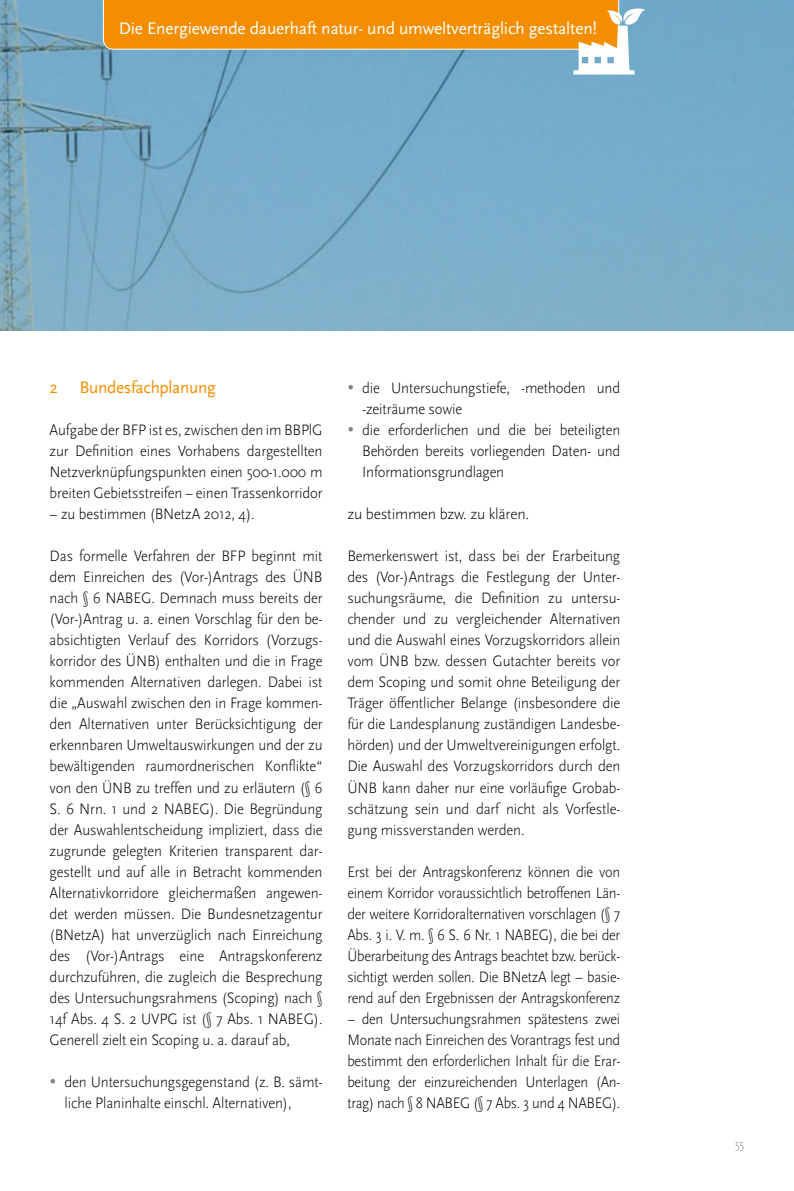
<style>
.page{position:relative;width:794px;height:1191px;background:#fff}
.page>*{position:absolute;margin:0;border:0;box-sizing:border-box;transform-origin:0 0}
.t1{font:17.5px "Scala Sans Pro";letter-spacing:-.01em;color:#fff}
.t2{font:17.5px "Scala Sans Pro";letter-spacing:-.02em;color:#f38e00}
.t3{font:300 15.75px/21px "Scala Sans Pro";letter-spacing:-.01em;color:#000;text-align:justify;scale:.95 1}
.t4{font:300 15.75px/21px "Scala Sans Pro";letter-spacing:-.01em;color:#000;text-align:justify;scale:.93 1}
.t5{font:300 15.75px "Scala Sans Pro";letter-spacing:-.01em;color:#000}
.t6{font:300 12.25px "Scala Sans Pro";color:#818383}
.s1{color:#818383}
</style>
<div class="page">
<img style="left:0;top:0;width:794px;height:330px">
<svg style="left:102px;top:0;width:543px;height:75px;background:#c89d51"></svg>
<p class="t1" style="left:119px;top:21px;width:480px">Die Energiewende dauerhaft natur- und umweltverträglich gestalten!</p>
<p class="t2" style="left:50px;top:381px;width:168px">2 Bundesfachplanung</p>
<p class="t3" style="left:50px;top:421px;width:289px">Aufgabe der BFP ist es, zwischen den im BBPlG zur Definition eines Vorhabens dargestellten Netzverknüpfungspunkten einen 500-1.000 m breiten Gebietsstreifen – einen Trassenkorridor</p>
<p class="t3" style="left:50px;top:505px;width:217px">– zu bestimmen (BNetzA 2012, 4).</p>
<p class="t3" style="left:50px;top:547px;width:289px">Das formelle Verfahren der BFP beginnt mit dem Einreichen des (Vor-)Antrags des ÜNB nach § 6 NABEG. Demnach muss bereits der (Vor-)Antrag u. a. einen Vorschlag für den be&shy;absichtigten Verlauf des Korridors (Vorzugs&shy;korridor des ÜNB) enthalten und die in Frage kommenden Alternativen darlegen. Dabei ist die „Auswahl zwischen den in Frage kommen&shy;den Alternativen unter Berücksichtigung der erkennbaren Umweltauswirkungen und der zu bewältigenden raumordnerischen Konflikte“ von den ÜNB zu treffen und zu erläutern (§ 6<br>S. 6 Nrn. 1 und 2 NABEG). Die Begründung der Auswahlentscheidung impliziert, dass die zugrunde gelegten Kriterien transparent dar&shy;gestellt und auf alle in Betracht kommenden Alternativkorridore gleichermaßen angewen&shy;det werden müssen. Die Bundesnetzagentur (BNetzA) hat unverzüglich nach Einreichung des (Vor-)Antrags eine Antragskonferenz durchzuführen, die zugleich die Besprechung des Untersuchungsrahmens (Scoping) nach § 14f Abs. 4 S. 2 UVPG ist (§ 7 Abs. 1 NABEG).<br>Generell zielt ein Scoping u. a. darauf ab,</p>
<p class="t3" style="left:64px;top:1072px;width:273px;text-indent:-15px"><span class="s1">•</span> den Untersuchungsgegenstand (z. B. sämt&shy;liche Planinhalte einschl. Alternativen),</p>
<p class="t3" style="left:362px;top:379px;width:273px;text-indent:-15px"><span class="s1">•</span> die Untersuchungstiefe, -methoden und -zeiträume sowie</p>
<p class="t3" style="left:362px;top:421px;width:273px;text-indent:-15px"><span class="s1">•</span> die erforderlichen und die bei beteiligten Behörden bereits vorliegenden Daten- und Informationsgrundlagen</p>
<p class="t5" style="left:347px;top:508px;width:183px">zu bestimmen bzw. zu klären.</p>
<p class="t3" style="left:347px;top:547px;width:289px">Bemerkenswert ist, dass bei der Erarbeitung des (Vor-)Antrags die Festlegung der Unter&shy;suchungsräume, die Definition zu untersu&shy;chender und zu vergleichender Alternativen und die Auswahl eines Vorzugskorridors allein vom ÜNB bzw. dessen Gutachter bereits vor dem Scoping und somit ohne Beteiligung der Träger öffentlicher Belange (insbesondere die für die Landesplanung zuständigen Landesbe&shy;hörden) und der Umweltvereinigungen erfolgt.<br>Die Auswahl des Vorzugskorridors durch den ÜNB kann daher nur eine vorläufige Grobab&shy;schätzung sein und darf nicht als Vorfestle&shy;gung missverstanden werden.</p>
<p class="t4" style="left:347px;top:862px;width:295px">Erst bei der Antragskonferenz können die von einem Korridor voraussichtlich betroffenen Län&shy;der weitere Korridoralternativen vorschlagen (§ 7<br>Abs. 3 i. V. m. § 6 S. 6 Nr. 1 NABEG), die bei der Überarbeitung des Antrags beachtet bzw. berück&shy;sichtigt werden sollen. Die BNetzA legt – basie&shy;rend auf den Ergebnissen der Antragskonferenz</p>
<p class="t4" style="left:347px;top:1009px;width:295px">– den Untersuchungsrahmen spätestens zwei Monate nach Einreichen des Vorantrags fest und bestimmt den erforderlichen Inhalt für die Erar&shy;beitung der einzureichenden Unterlagen (An&shy;trag) nach § 8 NABEG (§ 7 Abs. 3 und 4 NABEG).</p>
<p class="t6" style="left:735px;top:1139px;width:11px">55</p>
</div>
